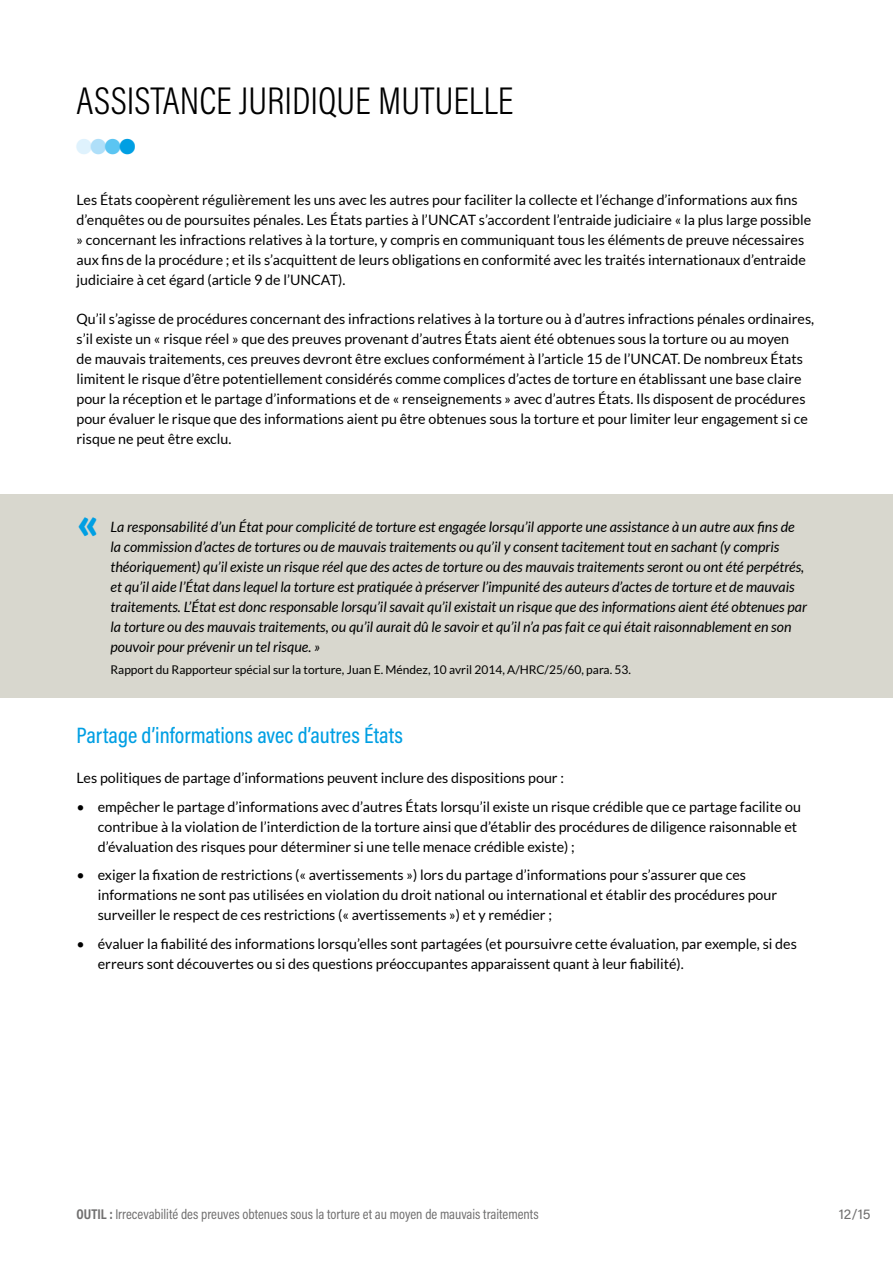
<style>
.page{position:relative;width:893px;height:1263px;background:#fff}
.page>*{position:absolute;margin:0;border:0;box-sizing:border-box;transform-origin:0 0}
.t1{font:900 45px "Lato";color:#009fe3}
.t2{font:300 39px "Acumin Pro Cond";color:#000}
.t3{font:500 22.5px "Acumin Pro Cond";color:#009fe3}
.t4{font:14.25px/20px "Lato";color:#000}
.t5{font:italic 14.25px/20px "Lato";color:#000}
.t6{font:14.25px "Acumin Pro Cond";color:#706f6f}
.t7{font:14.25px "Acumin Pro";color:#706f6f}
.t8{font:12px "Lato";color:#000}
.s1{font-weight:700}
</style>
<div class="page">
<div style="left:0;top:494px;width:893px;height:203px;background:#d8d7ce"></div>
<h2 class="t2" style="left:77px;top:75px;width:438px">ASSISTANCE JURIDIQUE MUTUELLE</h2>
<p class="t4" style="left:77px;top:190px;width:736px">Les États coopèrent régulièrement les uns avec les autres pour faciliter la collecte et l’échange d’informations aux fins d’enquêtes ou de poursuites pénales. Les États parties à l’UNCAT s’accordent l’entraide judiciaire « la plus large possible » concernant les infractions relatives à la torture, y compris en communiquant tous les éléments de preuve nécessaires aux fins de la procédure ; et ils s’acquittent de leurs obligations en conformité avec les traités internationaux d’entraide judiciaire à cet égard (article 9 de l’UNCAT).</p>
<p class="t4" style="left:77px;top:309px;width:739px">Qu’il s’agisse de procédures concernant des infractions relatives à la torture ou à d’autres infractions pénales ordinaires, s’il existe un « risque réel » que des preuves provenant d’autres États aient été obtenues sous la torture ou au moyen<br>de mauvais traitements, ces preuves devront être exclues conformément à l’article 15 de l’UNCAT. De nombreux États limitent le risque d’être potentiellement considérés comme complices d’actes de torture en établissant une base claire pour la réception et le partage d’informations et de « renseignements » avec d’autres États. Ils disposent de procédures pour évaluer le risque que des informations aient pu être obtenues sous la torture et pour limiter leur engagement si ce risque ne peut être exclu.</p>
<h1 class="t1" style="left:77px;top:496px;width:24px">«</h1>
<p class="t5" style="left:111px;top:517px;width:698px">La responsabilité d’un État pour complicité de torture est engagée lorsqu’il apporte une assistance à un autre aux fins de la commission d’actes de tortures ou de mauvais traitements ou qu’il y consent tacitement tout en sachant (y compris théoriquement) qu’il existe un risque réel que des actes de torture ou des mauvais traitements seront ou ont été perpétrés, et qu’il aide l’État dans lequel la torture est pratiquée à préserver l’impunité des auteurs d’actes de torture et de mauvais traitements. L’État est donc responsable lorsqu’il savait qu’il existait un risque que des informations aient été obtenues par la torture ou des mauvais traitements, ou qu’il aurait dû le savoir et qu’il n’a pas fait ce qui était raisonnablement en son pouvoir pour prévenir un tel risque. »</p>
<p class="t8" style="left:111px;top:663px;width:522px">Rapport du Rapporteur spécial sur la torture, Juan E. Méndez, 10 avril 2014, A/HRC/25/60, para. 53.</p>
<h3 class="t3" style="left:77px;top:721px;width:328px">Partage d’informations avec d’autres États</h3>
<p class="t4" style="left:77px;top:768px;width:489px">Les politiques de partage d’informations peuvent inclure des dispositions pour :</p>
<p class="t4" style="left:98px;top:797px;width:705px;text-indent:-21px">• empêcher le partage d’informations avec d’autres États lorsqu’il existe un risque crédible que ce partage facilite ou contribue à la violation de l’interdiction de la torture ainsi que d’établir des procédures de diligence raisonnable et d’évaluation des risques pour déterminer si une telle menace crédible existe) ;</p>
<p class="t4" style="left:98px;top:865px;width:681px;text-indent:-21px">• exiger la fixation de restrictions (« avertissements ») lors du partage d’informations pour s’assurer que ces informations ne sont pas utilisées en violation du droit national ou international et établir des procédures pour surveiller le respect de ces restrictions (« avertissements ») et y remédier ;</p>
<p class="t4" style="left:98px;top:933px;width:701px;text-indent:-21px">• évaluer la fiabilité des informations lorsqu’elles sont partagées (et poursuivre cette évaluation, par exemple, si des erreurs sont découvertes ou si des questions préoccupantes apparaissent quant à leur fiabilité).</p>
<p class="t6" style="left:77px;top:1205px;width:464px"><span class="s1">OUTIL :</span> Irrecevabilité des preuves obtenues sous la torture et au moyen de mauvais traitements</p>
<p class="t7" style="left:839px;top:1204px;width:34px">12/15</p>
</div>
